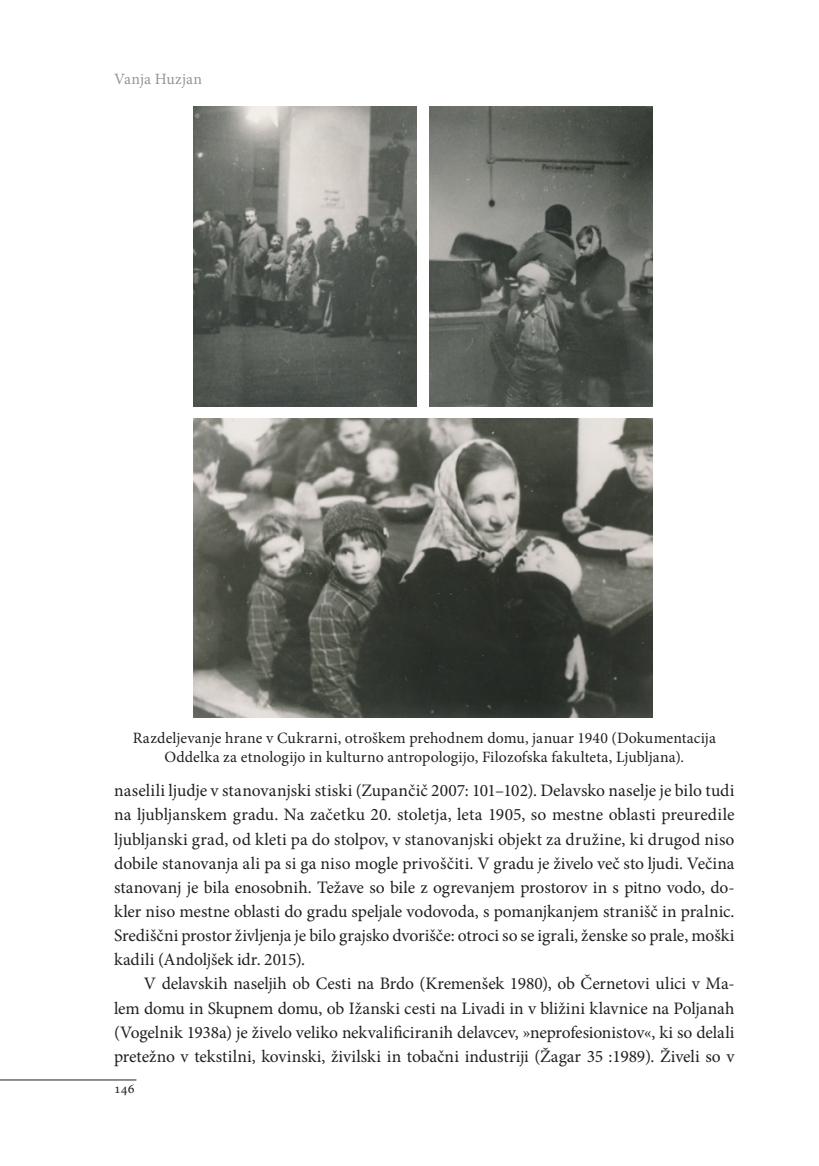
<style>
.page{position:relative;width:819px;height:1166px;background:#fff}
.page>*{position:absolute;margin:0;border:0;box-sizing:border-box;transform-origin:0 0}
.t1{font:17.5px/24.2px "Minion Pro";color:#231f20;text-align:justify}
.t2{font:15.75px/18.9px "Minion Pro";letter-spacing:.005em;color:#231f20;text-align:center}
.t3{font:15.75px "Minion Pro";letter-spacing:.005em;color:#939598}
.t4{font:14px "Minion Pro";color:#231f20}
</style>
<div class="page">
<hr style="left:0;top:1079px;width:136px;height:1px;background:#231f20">
<img style="left:193px;top:107px;width:224px;height:299px">
<img style="left:429px;top:107px;width:224px;height:299px">
<img style="left:193px;top:418px;width:460px;height:299px">
<p class="t3" style="left:114px;top:69px;width:89px">Vanja Huzjan</p>
<p class="t2" style="left:133px;top:729px;width:584px">Razdeljevanje hrane v Cukrarni, otroškem prehodnem domu, januar 1940 (Dokumentacija<br>Oddelka za etnologijo in kulturno antropologijo, Filozofska fakulteta, Ljubljana).</p>
<p class="t1" style="left:114px;top:779px;width:622px">naselili ljudje v stanovanjski stiski (Zupančič 2007: 101–102). Delavsko naselje je bilo tudi na ljubljanskem gradu. Na začetku 20. stoletja, leta 1905, so mestne oblasti preuredile ljubljanski grad, od kleti pa do stolpov, v stanovanjski objekt za družine, ki drugod niso dobile stanovanja ali pa si ga niso mogle privoščiti. V gradu je živelo več sto ljudi. Večina stanovanj je bila enosobnih. Težave so bile z ogrevanjem prostorov in s pitno vodo, do&shy;kler niso mestne oblasti do gradu speljale vodovoda, s pomanjkanjem stranišč in pralnic.<br>Središčni prostor življenja je bilo grajsko dvorišče: otroci so se igrali, ženske so prale, moški kadili (Andoljšek idr. 2015).</p>
<p class="t1" style="left:114px;top:972px;width:622px;text-indent:30px">V delavskih naseljih ob Cesti na Brdo (Kremenšek 1980), ob Černetovi ulici v Ma&shy;lem domu in Skupnem domu, ob Ižanski cesti na Livadi in v bližini klavnice na Poljanah (Vogelnik 1938a) je živelo veliko nekvalificiranih delavcev, »neprofesionistov«, ki so delali pretežno v tekstilni, kovinski, živilski in tobačni industriji (Žagar 35 :1989). Živeli so v</p>
<p class="t4" style="left:114px;top:1079px;width:22px">146</p>
</div>
